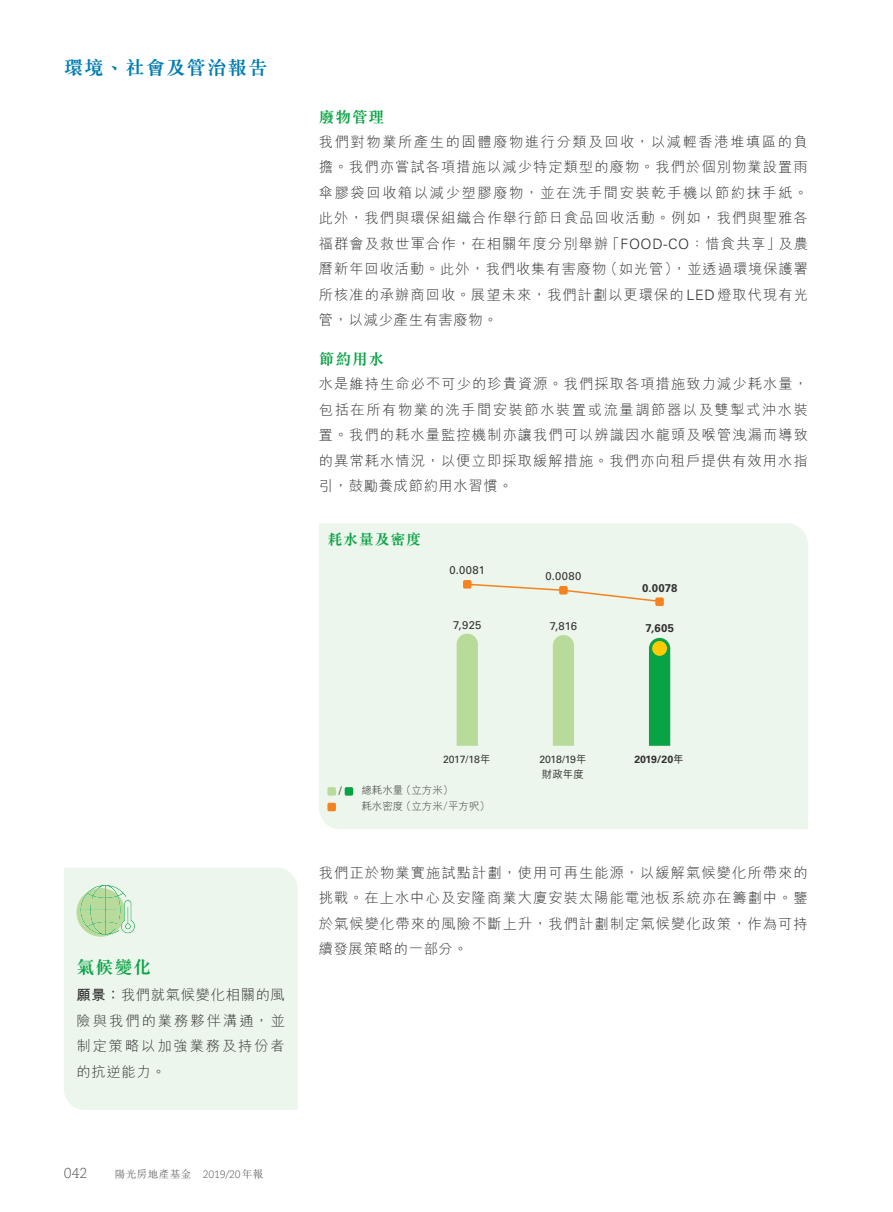
<style>
.page{position:relative;width:893px;height:1212px;background:#fff}
.page>*{position:absolute;margin:0;border:0;box-sizing:border-box;transform-origin:0 0}
.t1{font:700 19.5px "M Sung HK";letter-spacing:.05em;color:#007cb1}
.t2{font:700 18px "M Sung HK";color:#09a345}
.t3{font:700 15.75px "M Sung HK";letter-spacing:.05em;color:#09a345}
.t4{font:700 15px "M Sung HK";letter-spacing:.05em;color:#09a345}
.t5{font:300 14.25px/25.5px "M Hei HK";letter-spacing:.075em;color:#323031;text-align:justify}
.t6{font:300 14.25px "PMN Caecilia W01 45";color:#58595b}
.t7{font:11.25px "Univers LT Std";letter-spacing:.025em;color:#323031}
.t8{font:700 11.25px "Univers LT Std";letter-spacing:.03em;color:#323031}
.t9{font:300 10.5px/15.6px "M Hei HK";color:#323031}
.t10{font:300 10.5px "M Sung HK";letter-spacing:.05em;color:#58595b}
.t11{font:10.5px "Univers LT Std";letter-spacing:-.015em;color:#323031}
.t12{font:700 10.5px "Univers LT Std";letter-spacing:-.01em;color:#323031}
.t13{font:500 10.5px "M Hei HK";color:#323031}
.t14{font:300 10.5px "Univers LT Std";color:#323031}
.s1{font-family:"Univers LT Std"}
.s2{font-weight:700}
.s3{font-family:"M Hei HK";font-weight:500}
.s4{font-family:"M Hei HK"}
.s5{font-family:"PMN Caecilia W01 45"}
</style>
<div class="page">
<div style="left:319px;top:523px;width:489px;height:306px;background:#ecf6ec"></div>
<div style="left:64px;top:868px;width:234px;height:242px;background:#ecf6ec"></div>
<div style="left:553px;top:635px;width:21px;height:111px;background:#b8db9c"></div>
<div style="left:457px;top:634px;width:21px;height:112px;background:#b8db9c"></div>
<div style="left:649px;top:638px;width:21px;height:108px;background:#09a345"></div>
<div style="left:327px;top:787px;width:9px;height:9px;background:#b8db9c;border-radius:2px"></div>
<div style="left:345px;top:787px;width:8px;height:9px;background:#09a345;border-radius:2px"></div>
<div style="left:327px;top:803px;width:9px;height:8px;background:#f5821f;border-radius:2px"></div>
<svg style="left:466px;top:583px;width:195px;height:20px;background:#eceddd"></svg>
<div style="left:463px;top:580px;width:8px;height:8px;background:#f5821f;border-radius:2px"></div>
<div style="left:559px;top:586px;width:9px;height:8px;background:#f5821f;border-radius:2px"></div>
<div style="left:655px;top:597px;width:9px;height:9px;background:#f5821f;border-radius:2px"></div>
<div style="left:652px;top:641px;width:15px;height:15px;background:#ffcb04;border-radius:50%"></div>
<svg style="left:80px;top:884px;width:56px;height:51px"></svg>
<svg style="left:77px;top:888px;width:48px;height:49px;background:#add89a"></svg>
<h1 class="t1" style="left:64px;top:58px;width:205px">環境、社會及管治報告</h1>
<p class="t3" style="left:319px;top:109px;width:67px">廢物管理</p>
<p class="t5" style="left:319px;top:129px;width:491px">我們對物業所產生的固體廢物進行分類及回收，以減輕香港堆填區的負擔。我們亦嘗試各項措施以減少特定類型的廢物。我們於個別物業設置雨傘膠袋回收箱以減少塑膠廢物，並在洗手間安裝乾手機以節約抹手紙。此外，我們與環保組織合作舉行節日食品回收活動。例如，我們與聖雅各福群會及救世軍合作，在相關年度分別舉辦「<span class="s1">FOOD-CO</span>：惜食共享」及農曆新年回收活動。此外，我們收集有害廢物（如光管），並透過環境保護署所核准的承辦商回收。展望未來，我們計劃以更環保的 <span class="s1">LED</span> 燈取代現有光管，以減少產生有害廢物。</p>
<p class="t3" style="left:319px;top:351px;width:67px">節約用水</p>
<p class="t5" style="left:319px;top:371px;width:490px">水是維持生命必不可少的珍貴資源。我們採取各項措施致力減少耗水量，包括在所有物業的洗手間安裝節水裝置或流量調節器以及雙掣式沖水裝置。我們的耗水量監控機制亦讓我們可以辨識因水龍頭及喉管洩漏而導致的異常耗水情況，以便立即採取緩解措施。我們亦向租戶提供有效用水指引，鼓勵養成節約用水習慣。</p>
<p class="t4" style="left:327px;top:532px;width:95px">耗水量及密度</p>
<p class="t7" style="left:449px;top:563px;width:37px">0.0081</p>
<p class="t7" style="left:453px;top:618px;width:30px">7,925</p>
<p class="t7" style="left:545px;top:569px;width:37px">0.0080</p>
<p class="t7" style="left:550px;top:619px;width:29px">7,816</p>
<p class="t8" style="left:642px;top:581px;width:37px">0.0078</p>
<p class="t8" style="left:646px;top:622px;width:30px">7,605</p>
<p class="t2" style="left:77px;top:958px;width:76px">氣候變化</p>
<p class="t5" style="left:77px;top:982px;width:210px"><span class="s2">願景：</span>我們就氣候變化相關的風險與我們的業務夥伴溝通，並制定策略以加強業務及持份者的抗逆能力。</p>
<p class="t11" style="left:443px;top:753px;width:49px">2017/18<span class="s3">年</span></p>
<p class="t11" style="left:539px;top:753px;width:49px">2018/19<span class="s3">年</span></p>
<p class="t12" style="left:634px;top:753px;width:51px">2019/20<span class="s4">年</span></p>
<p class="t13" style="left:542px;top:767px;width:43px">財政年度</p>
<p class="t14" style="left:339px;top:784px;width:4px">/</p>
<p class="t9" style="left:361px;top:782px;width:130px">總耗水量（立方米）<br>耗水密度（立方米/平方呎）</p>
<p class="t5" style="left:319px;top:860px;width:490px">我們正於物業實施試點計劃，使用可再生能源，以緩解氣候變化所帶來的挑戰。在上水中心及安隆商業大廈安裝太陽能電池板系統亦在籌劃中。鑒於氣候變化帶來的風險不斷上升，我們計劃制定氣候變化政策，作為可持續發展策略的一部分。</p>
<p class="t6" style="left:64px;top:1165px;width:25px">042</p>
<p class="t10" style="left:115px;top:1167px;width:150px">陽光房地產基金 <span class="s5">2019/20</span>年報</p>
</div>
